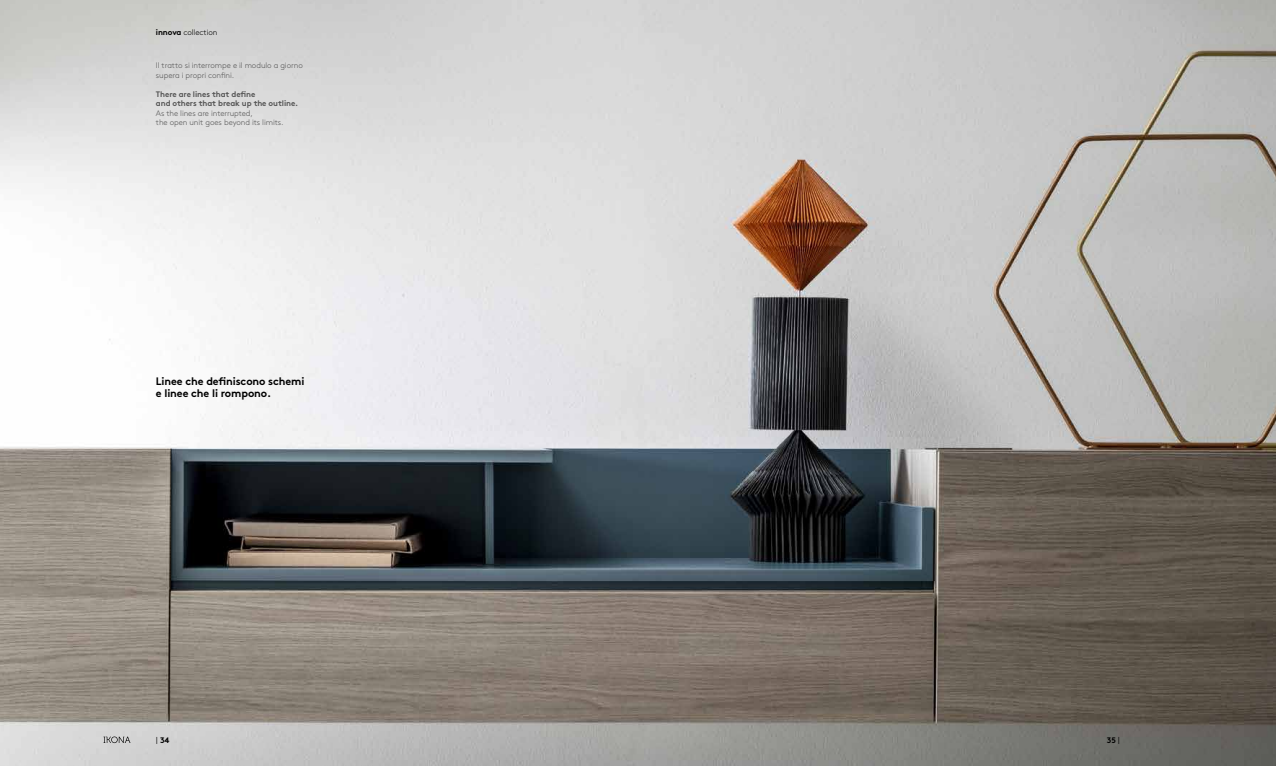
<style>
.page{position:relative;width:1276px;height:766px;background:#fff}
.page>*{position:absolute;margin:0;border:0;box-sizing:border-box;transform-origin:0 0}
.t1{font:700 10.8px/12.2px "Brown";letter-spacing:-.01em;color:#000}
.t2{font:300 8px/9.5px "Brown";letter-spacing:-.01em;color:#565656}
.t3{font:700 8px/9.5px "Brown";letter-spacing:-.01em;color:#565656}
.t4{font:300 8px "Brown";letter-spacing:-.01em;color:#000}
.t5{font:700 8px "Brown";color:#000}
.s1{font-weight:700}
.s2{font-family:"Akkurat";font-weight:400}
</style>
<div class="page">
<img style="left:0;top:0;width:1276px;height:765px">
<svg style="left:104px;top:736px;width:26px;height:6px"></svg>
<p class="t4" style="left:156px;top:26px;width:63px"><span class="s1">innova</span> collection</p>
<p class="t2" style="left:156px;top:60px;width:148px">Il tratto si interrompe e il modulo a giorno supera i propri confini.</p>
<p class="t3" style="left:156px;top:88px;width:144px">There are lines that define<br>and others that break up the outline.</p>
<p class="t2" style="left:156px;top:107px;width:129px">As the lines are interrupted,<br>the open unit goes beyond its limits.</p>
<h1 class="t1" style="left:156px;top:373px;width:150px">Linee che definiscono schemi e linee che li rompono.</h1>
<p class="t5" style="left:156px;top:733px;width:15px"><span class="s2">|</span> 34</p>
<p class="t5" style="left:1107px;top:733px;width:15px">35 <span class="s2">|</span></p>
</div>
